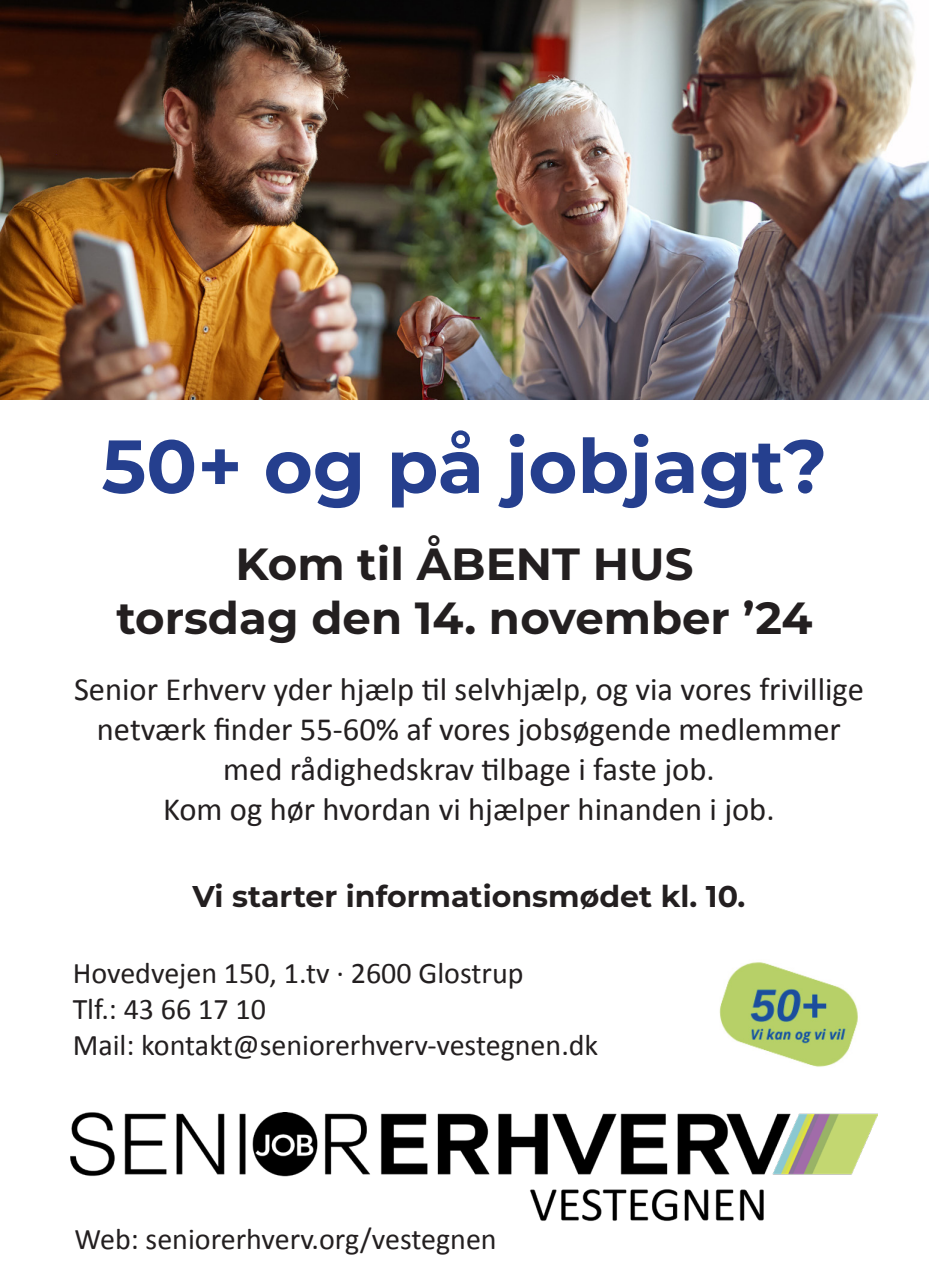
<style>
.page{position:relative;width:929px;height:1276px;background:#fff}
.page>*{position:absolute;margin:0;border:0;box-sizing:border-box;transform-origin:0 0}
.t1{font:700 75px "Montserrat";color:#253f8e}
.t2{font:700 45px/54px "Montserrat";color:#231f20;text-align:center}
.t3{font:32.5px/40px "Calibri";color:#231f20;text-align:center}
.t4{font:30px/36px "Calibri";color:#231f20}
.t5{font:700 30px "Montserrat";color:#231f20}
</style>
<div class="page">
<img style="left:719px;top:962px;width:139px;height:105px">
<img style="left:0;top:0;width:928px;height:400px">
<img style="left:71px;top:1113px;width:806px;height:108px">
<h1 class="t1" style="left:102px;top:412px;width:727px">50+ og på jobjagt?</h1>
<h2 class="t2" style="left:116px;top:535px;width:697px">Kom til ÅBENT HUS<br>torsdag den 14. november ’24</h2>
<p class="t3" style="left:74px;top:669px;width:791px">Senior Erhverv yder hjælp til selvhjælp, og via vores frivillige netværk finder 55-60% af vores jobsøgende medlemmer med rådighedskrav tilbage i faste job.<br>Kom og hør hvordan vi hjælper hinanden i job.</p>
<p class="t5" style="left:192px;top:875px;width:554px">Vi starter informationsmødet kl. 10.</p>
<p class="t4" style="left:73px;top:955px;width:527px">Hovedvejen 150, 1.tv · 2600 Glostrup<br>Tlf.: 43 66 17 10<br>Mail: kontakt@seniorerhverv-vestegnen.dk</p>
<p class="t4" style="left:74px;top:1221px;width:423px">Web: seniorerhverv.org/vestegnen</p>
</div>
